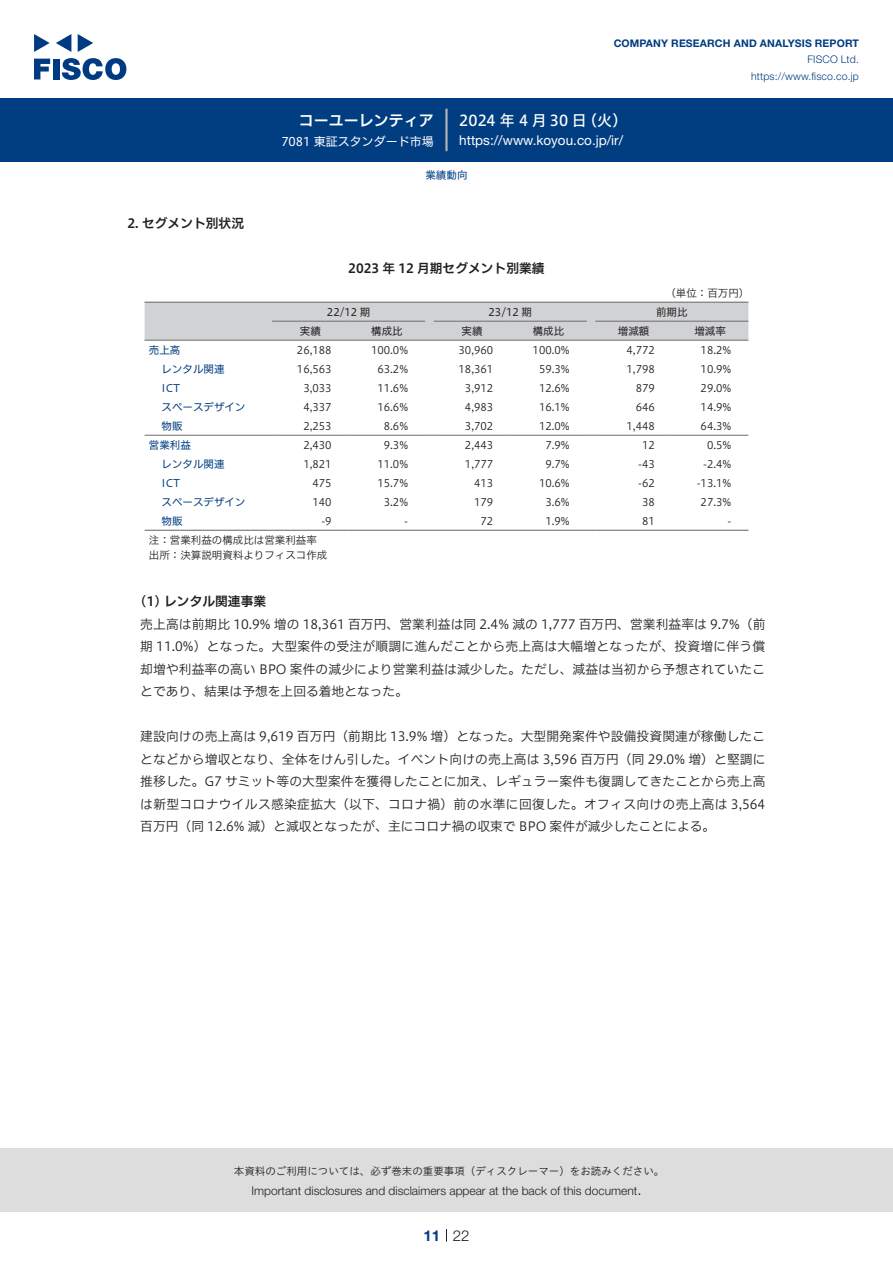
<style>
.page{position:relative;width:893px;height:1263px;background:#fff}
.page>*{position:absolute;margin:0;border:0;box-sizing:border-box;transform-origin:0 0}
.t1{font:15px "Hiragino UD Sans F Std N W5";letter-spacing:.01em;color:#fff}
.t2{font:15px "Hiragino UD Sans F Std N W6";color:#fff}
.t3{font:300 15px "Helvetica Neue LT Std";color:#231f20}
.t4{font:700 15px "Helvetica Neue LT Std";color:#003d81}
.t5{font:13.5px "Helvetica Neue LT Std";color:#fff}
.本文3mm{font:12.75px/22.5px "Hiragino UD Sans F Std N W3";color:#231f20;text-align:justify}
.チャートタイトル{font:12.75px "Hiragino UD Sans F Std N W6";color:#231f20}
.小タイトル3mm{font:12.75px "Hiragino UD Sans F Std N W6";color:#231f20}
.小タイトル{font:12.75px "Hiragino UD Sans F Std N W6";color:#231f20}
.t6{font:300 12px "Helvetica Neue LT Std";color:#231f20}
.t7{font:12px "Hiragino UD Sans F Std N W4";color:#fff}
.表数字{font:10.5px "Hiragino UD Sans F Std N W3";color:#231f20}
.t8{font:10.5px "Hiragino UD Sans Std W3";color:#231f20}
.表左3{font:10.5px "Hiragino UD Sans F Std N W4";color:#003d81}
.表組み基本スタイル{font:10.5px "Hiragino UD Sans F Std N W3";color:#231f20}
.t9{font:700 10.5px "Helvetica Neue LT Std";letter-spacing:.015em;color:#003d81}
.t10{font:300 10.5px/16.5px "Helvetica Neue LT Std";letter-spacing:.015em;color:#003d81;text-align:right}
.表上{font:10.5px "Hiragino UD Sans F Std N W4";color:#231f20}
.表単位{font:10.5px "Hiragino UD Sans F Std N W3";color:#231f20}
.表左{font:10.5px "Hiragino UD Sans F Std N W4";color:#003d81}
.ヘッダー{font:10.5px "Hiragino UD Sans F Std N W4";color:#003d81}
</style>
<div class="page">
<div style="left:0;top:1148px;width:893px;height:64px;background:#ddd"></div>
<svg style="left:34px;top:59px;width:16px;height:20px"></svg>
<div style="left:53px;top:59px;width:6px;height:20px;background:#003a83"></div>
<svg style="left:62px;top:58px;width:64px;height:22px"></svg>
<svg style="left:34px;top:34px;width:16px;height:18px"></svg>
<svg style="left:78px;top:34px;width:15px;height:18px"></svg>
<svg style="left:56px;top:34px;width:15px;height:18px"></svg>
<div style="left:0;top:98px;width:893px;height:64px;background:#003d81"></div>
<hr style="left:445px;top:109px;width:3px;height:42px;background:#b5b5b6">
<svg style="left:446px;top:1229px;width:1px;height:13px"></svg>
<hr style="left:145px;top:435px;width:127px;height:1px;background:#6c6d70">
<hr style="left:272px;top:435px;width:77px;height:1px;background:#6c6d70">
<hr style="left:349px;top:435px;width:76px;height:1px;background:#6c6d70">
<hr style="left:434px;top:435px;width:76px;height:1px;background:#6c6d70">
<hr style="left:510px;top:435px;width:77px;height:1px;background:#6c6d70">
<hr style="left:595px;top:435px;width:77px;height:1px;background:#6c6d70">
<hr style="left:672px;top:435px;width:76px;height:1px;background:#6c6d70">
<svg style="left:145px;top:302px;width:603px;height:39px;background:#cbccce"></svg>
<hr style="left:595px;top:302px;width:77px;height:1px;background:#6c6d70">
<hr style="left:672px;top:302px;width:76px;height:1px;background:#6c6d70">
<hr style="left:145px;top:530px;width:127px;height:1px;background:#6c6d70">
<hr style="left:272px;top:530px;width:77px;height:1px;background:#6c6d70">
<hr style="left:349px;top:530px;width:76px;height:1px;background:#6c6d70">
<hr style="left:434px;top:530px;width:76px;height:1px;background:#6c6d70">
<hr style="left:510px;top:530px;width:77px;height:1px;background:#6c6d70">
<hr style="left:595px;top:530px;width:77px;height:1px;background:#6c6d70">
<hr style="left:672px;top:530px;width:76px;height:1px;background:#6c6d70">
<p class="t2" style="left:299px;top:109px;width:137px">コーユーレンティア</p>
<p class="t7" style="left:281px;top:132px;width:154px">7081 東証スタンダード市場</p>
<p class="t9" style="left:614px;top:37px;width:247px">COMPANY RESEARCH AND ANALYSIS REPORT</p>
<p class="t10" style="left:751px;top:51px;width:109px">FISCO Ltd. https://www.fisco.co j p.</p>
<p class="t1" style="left:582px;top:109px;width:47px">（火(</p>
<p class="t1" style="left:459px;top:109px;width:129px">2024 年 4 月30 日</p>
<p class="t5" style="left:459px;top:132px;width:165px">https://www.koyou. c o j p. /i r/</p>
<p class="ヘッダー" style="left:425px;top:167px;width:43px">業績動向</p>
<p class="小タイトル" style="left:128px;top:214px;width:118px">2. セグメント別状況</p>
<p class="チャートタイトル" style="left:348px;top:259px;width:198px">2023 年 12 月期セグメント別業績</p>
<p class="表上" style="left:327px;top:304px;width:45px">22/12 期</p>
<p class="表上" style="left:489px;top:304px;width:45px">23/12 期</p>
<p class="表単位" style="left:665px;top:285px;width:85px">（単位：百万円(</p>
<p class="表上" style="left:656px;top:304px;width:33px">前期比</p>
<p class="表上" style="left:300px;top:323px;width:22px">実績</p>
<p class="表上" style="left:371px;top:323px;width:33px">構成比</p>
<p class="表上" style="left:461px;top:323px;width:22px">実績</p>
<p class="表上" style="left:533px;top:323px;width:33px">構成比</p>
<p class="表上" style="left:618px;top:323px;width:33px">増減額</p>
<p class="表上" style="left:694px;top:323px;width:33px">増減率</p>
<p class="表左" style="left:149px;top:342px;width:33px">売上高</p>
<p class="表数字" style="left:297px;top:342px;width:36px">26,188</p>
<p class="表数字" style="left:371px;top:342px;width:39px">100.0%</p>
<p class="表数字" style="left:459px;top:342px;width:36px">30,960</p>
<p class="表数字" style="left:533px;top:342px;width:39px">100.0%</p>
<p class="表数字" style="left:626px;top:342px;width:30px">4,772</p>
<p class="表数字" style="left:701px;top:342px;width:32px">18.2%</p>
<p class="表左3" style="left:162px;top:361px;width:64px">レンタル関連</p>
<p class="表数字" style="left:297px;top:361px;width:36px">16,563</p>
<p class="表数字" style="left:377px;top:361px;width:32px">63.2%</p>
<p class="表数字" style="left:459px;top:361px;width:36px">18,361</p>
<p class="表数字" style="left:539px;top:361px;width:32px">59.3%</p>
<p class="表数字" style="left:626px;top:361px;width:30px">1,798</p>
<p class="表数字" style="left:701px;top:361px;width:32px">10.9%</p>
<p class="表左3" style="left:162px;top:380px;width:20px">ICT</p>
<p class="表数字" style="left:303px;top:380px;width:30px">3,033</p>
<p class="表数字" style="left:377px;top:380px;width:32px">11.6%</p>
<p class="表数字" style="left:465px;top:380px;width:30px">3,912</p>
<p class="表数字" style="left:539px;top:380px;width:32px">12.6%</p>
<p class="表数字" style="left:636px;top:380px;width:21px">879</p>
<p class="表数字" style="left:701px;top:380px;width:32px">29.0%</p>
<p class="表左3" style="left:162px;top:399px;width:85px">スペースデザイン</p>
<p class="表数字" style="left:303px;top:399px;width:30px">4,337</p>
<p class="表数字" style="left:377px;top:399px;width:32px">16.6%</p>
<p class="表数字" style="left:465px;top:399px;width:30px">4,983</p>
<p class="表数字" style="left:539px;top:399px;width:32px">16.1%</p>
<p class="表数字" style="left:636px;top:399px;width:21px">646</p>
<p class="表数字" style="left:701px;top:399px;width:32px">14.9%</p>
<p class="表左3" style="left:162px;top:418px;width:22px">物販</p>
<p class="表数字" style="left:303px;top:418px;width:30px">2,253</p>
<p class="表数字" style="left:384px;top:418px;width:26px">8.6%</p>
<p class="表数字" style="left:465px;top:418px;width:30px">3,702</p>
<p class="表数字" style="left:539px;top:418px;width:32px">12.0%</p>
<p class="表数字" style="left:626px;top:418px;width:30px">1,448</p>
<p class="表数字" style="left:701px;top:418px;width:32px">64.3%</p>
<p class="表左" style="left:149px;top:437px;width:43px">営業利益</p>
<p class="表数字" style="left:303px;top:437px;width:30px">2,430</p>
<p class="表数字" style="left:384px;top:437px;width:26px">9.3%</p>
<p class="表数字" style="left:465px;top:437px;width:30px">2,443</p>
<p class="表数字" style="left:545px;top:437px;width:26px">7.9%</p>
<p class="表数字" style="left:642px;top:437px;width:14px">12</p>
<p class="表数字" style="left:707px;top:437px;width:26px">0.5%</p>
<p class="表左3" style="left:162px;top:456px;width:64px">レンタル関連</p>
<p class="表数字" style="left:303px;top:456px;width:30px">1,821</p>
<p class="表数字" style="left:377px;top:456px;width:32px">11.0%</p>
<p class="表数字" style="left:465px;top:456px;width:30px">1,777</p>
<p class="表数字" style="left:545px;top:456px;width:26px">9.7%</p>
<p class="表数字" style="left:638px;top:456px;width:18px">-43</p>
<p class="表数字" style="left:703px;top:456px;width:30px">-2.4%</p>
<p class="表左3" style="left:162px;top:475px;width:20px">ICT</p>
<p class="表数字" style="left:313px;top:475px;width:21px">475</p>
<p class="表数字" style="left:377px;top:475px;width:32px">15.7%</p>
<p class="表数字" style="left:474px;top:475px;width:21px">413</p>
<p class="表数字" style="left:539px;top:475px;width:32px">10.6%</p>
<p class="表数字" style="left:638px;top:475px;width:18px">-62</p>
<p class="表数字" style="left:697px;top:475px;width:36px">-13.1%</p>
<p class="表左3" style="left:162px;top:494px;width:85px">スペースデザイン</p>
<p class="表数字" style="left:313px;top:494px;width:21px">140</p>
<p class="表数字" style="left:384px;top:494px;width:26px">3.2%</p>
<p class="表数字" style="left:474px;top:494px;width:21px">179</p>
<p class="表数字" style="left:545px;top:494px;width:26px">3.6%</p>
<p class="表数字" style="left:642px;top:494px;width:14px">38</p>
<p class="表数字" style="left:701px;top:494px;width:32px">27.3%</p>
<p class="表左3" style="left:162px;top:513px;width:22px">物販</p>
<p class="表組み基本スタイル" style="left:149px;top:532px;width:169px">注：営業利益の構成比は営業利益率</p>
<p class="表組み基本スタイル" style="left:149px;top:547px;width:180px">出所：決算説明資料よりフィスコ作成</p>
<p class="小タイトル3mm" style="left:140px;top:592px;width:127px">1( ) レンタル関連事業</p>
<p class="本文3mm" style="left:140px;top:612px;width:627px">売上高は前期比 10.9% 増の 18,361 百万円、営業利益は同 2.4% 減の 1,777 百万円、営業利益率は 9.7%（前期 11.0%）となった。大型案件の受注が順調に進んだことから売上高は大幅増となったが、投資増に伴う償却増や利益率の高い BPO 案件の減少により営業利益は減少した。ただし、減益は当初から予想されていたことであり、結果は予想を上回る着地となった。</p>
<p class="本文3mm" style="left:140px;top:724px;width:627px">建設向けの売上高は 9,619 百万円（前期比 13.9% 増）となった。大型開発案件や設備投資関連が稼働したことなどから増収となり、全体をけん引した。イベント向けの売上高は 3,596 百万円（同 29.0% 増）と堅調に推移した。G7 サミット等の大型案件を獲得したことに加え、レギュラー案件も復調してきたことから売上高は新型コロナウイルス感染症拡大（以下、コロナ禍）前の水準に回復した。オフィス向けの売上高は 3,564百万円（同 12.6% 減）と減収となったが、主にコロナ禍の収束で BPO 案件が減少したことによる。</p>
<p class="表数字" style="left:480px;top:513px;width:14px">72</p>
<p class="表数字" style="left:321px;top:513px;width:12px">-9</p>
<p class="表数字" style="left:545px;top:513px;width:26px">1.9%</p>
<p class="表数字" style="left:642px;top:513px;width:14px">81</p>
<p class="表数字" style="left:404px;top:513px;width:5px">-</p>
<p class="表数字" style="left:727px;top:513px;width:5px">-</p>
<p class="t8" style="left:234px;top:1163px;width:432px">本資料のご利用については、必ず巻末の重要事項（ディスクレーマー）をお読みください。</p>
<p class="t3" style="left:637px;top:1180px;width:6px">.</p>
<p class="t6" style="left:251px;top:1183px;width:387px">Important disclosures and disclaimers appear at the back of this document</p>
<p class="t4" style="left:423px;top:1226px;width:18px">11</p>
<p class="t3" style="left:453px;top:1226px;width:18px">22</p>
</div>
